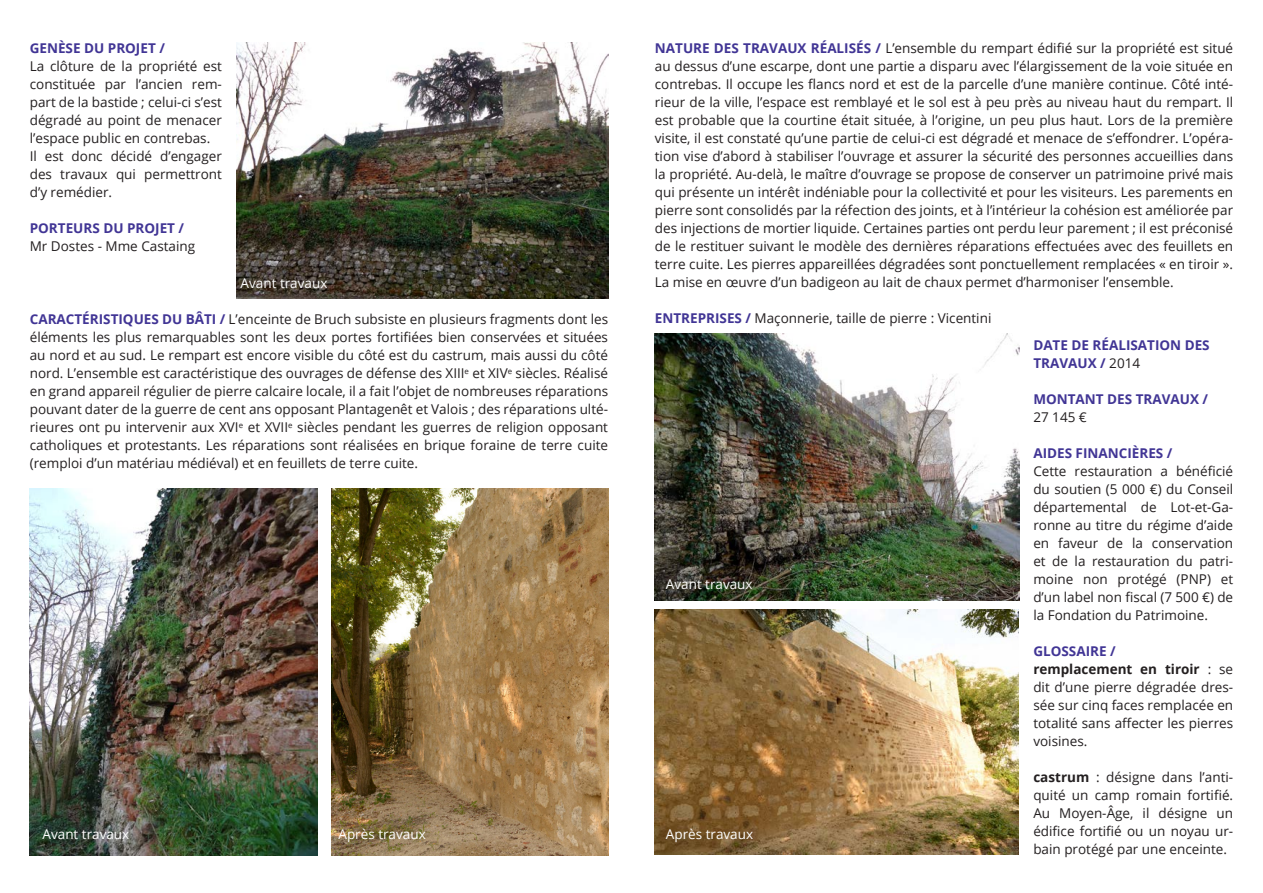
<style>
.page{position:relative;width:1263px;height:893px;background:#fff}
.page>*{position:absolute;margin:0;border:0;box-sizing:border-box;transform-origin:0 0}
.t1{font:13.5px/18px "Open Sans";color:#231f20;text-align:justify}
.t2{font:700 13.5px/18px "Open Sans";color:#413595}
.t3{font:13.5px "Open Sans";color:#fff}
.s1{font-weight:700;color:#413595}
.s2{font-weight:400;color:#231f20}
.s3{font-weight:700}
</style>
<div class="page">
<img style="left:236px;top:43px;width:372px;height:255px">
<img style="left:30px;top:489px;width:288px;height:366px">
<img style="left:332px;top:489px;width:276px;height:366px">
<img style="left:655px;top:334px;width:364px;height:267px">
<img style="left:655px;top:610px;width:363px;height:244px">
<p class="t1" style="left:655px;top:39px;width:580px"><span class="s1">NATURE DES TRAVAUX RÉALISÉS /</span> L’ensemble du rempart édifié sur la propriété est situé au dessus d’une escarpe, dont une partie a disparu avec l’élargissement de la voie située en contrebas. Il occupe les flancs nord et est de la parcelle d’une manière continue. Côté inté&shy;rieur de la ville, l’espace est remblayé et le sol est à peu près au niveau haut du rempart. Il est probable que la courtine était située, à l’origine, un peu plus haut. Lors de la première visite, il est constaté qu’une partie de celui-ci est dégradé et menace de s’effondrer. L’opéra&shy;tion vise d’abord à stabiliser l’ouvrage et assurer la sécurité des personnes accueillies dans la propriété. Au-delà, le maître d’ouvrage se propose de conserver un patrimoine privé mais qui présente un intérêt indéniable pour la collectivité et pour les visiteurs. Les parements en pierre sont consolidés par la réfection des joints, et à l’intérieur la cohésion est améliorée par des injections de mortier liquide. Certaines parties ont perdu leur parement ; il est préconisé de le restituer suivant le modèle des dernières réparations effectuées avec des feuillets en terre cuite. Les pierres appareillées dégradées sont ponctuellement remplacées « en tiroir ».</p>
<p class="t1" style="left:655px;top:273px;width:520px">La mise en œuvre d’un badigeon au lait de chaux permet d’harmoniser l’ensemble.</p>
<p class="t1" style="left:655px;top:309px;width:338px"><span class="s1">ENTREPRISES /</span> Maçonnerie, taille de pierre : Vicentini</p>
<p class="t2" style="left:1033px;top:335px;width:178px">DATE DE RÉALISATION DES<br>TRAVAUX / <span class="s2">2014</span></p>
<p class="t2" style="left:1033px;top:389px;width:176px">MONTANT DES TRAVAUX /<br><span class="s2">27 145 €</span></p>
<p class="t2" style="left:1033px;top:443px;width:141px">AIDES FINANCIÈRES /</p>
<p class="t1" style="left:1033px;top:461px;width:201px">Cette restauration a bénéficié du soutien (5 000 €) du Conseil départemental de Lot-et-Ga&shy;ronne au titre du régime d’aide en faveur de la conservation et de la restauration du patri&shy;moine non protégé (PNP) et d’un label non fiscal (7 500 €) de la Fondation du Patrimoine.</p>
<p class="t2" style="left:1033px;top:641px;width:84px">GLOSSAIRE /</p>
<p class="t1" style="left:1033px;top:659px;width:201px"><span class="s3">remplacement en tiroir</span> : se dit d’une pierre dégradée dres&shy;sée sur cinq faces remplacée en totalité sans affecter les pierres voisines.</p>
<p class="t1" style="left:1033px;top:767px;width:201px"><span class="s3">castrum</span> : désigne dans l’anti&shy;quité un camp romain fortifié.<br>Au Moyen-Âge, il désigne un édifice fortifié ou un noyau ur&shy;bain protégé par une enceinte.</p>
<p class="t2" style="left:30px;top:39px;width:137px">GENÈSE DU PROJET /</p>
<p class="t1" style="left:30px;top:57px;width:194px">La clôture de la propriété est constituée par l’ancien rem&shy;part de la bastide ; celui-ci s’est dégradé au point de menacer l’espace public en contrebas.</p>
<p class="t1" style="left:30px;top:147px;width:194px">Il est donc décidé d’engager des travaux qui permettront d’y remédier.</p>
<p class="t2" style="left:30px;top:219px;width:156px">PORTEURS DU PROJET /</p>
<p class="t1" style="left:30px;top:237px;width:167px">Mr Dostes - Mme Castaing</p>
<p class="t3" style="left:241px;top:273px;width:88px">Avant travaux</p>
<p class="t1" style="left:30px;top:310px;width:580px"><span class="s1">CARACTÉRISTIQUES DU BÂTI /</span> L’enceinte de Bruch subsiste en plusieurs fragments dont les éléments les plus remarquables sont les deux portes fortifiées bien conservées et situées au nord et au sud. Le rempart est encore visible du côté est du castrum, mais aussi du côté nord. L’ensemble est caractéristique des ouvrages de défense des XIII<sup>e</sup> et XIV<sup>e</sup> siècles. Réalisé en grand appareil régulier de pierre calcaire locale, il a fait l’objet de nombreuses réparations pouvant dater de la guerre de cent ans opposant Plantagenêt et Valois ; des réparations ulté&shy;rieures ont pu intervenir aux XVI<sup>e</sup> et XVII<sup>e</sup> siècles pendant les guerres de religion opposant catholiques et protestants. Les réparations sont réalisées en brique foraine de terre cuite (remploi d’un matériau médiéval) et en feuillets de terre cuite.</p>
<p class="t3" style="left:666px;top:575px;width:88px">Avant travaux</p>
<p class="t3" style="left:43px;top:825px;width:88px">Avant travaux</p>
<p class="t3" style="left:338px;top:825px;width:89px">Après travaux</p>
<p class="t3" style="left:666px;top:825px;width:89px">Après travaux</p>
</div>
